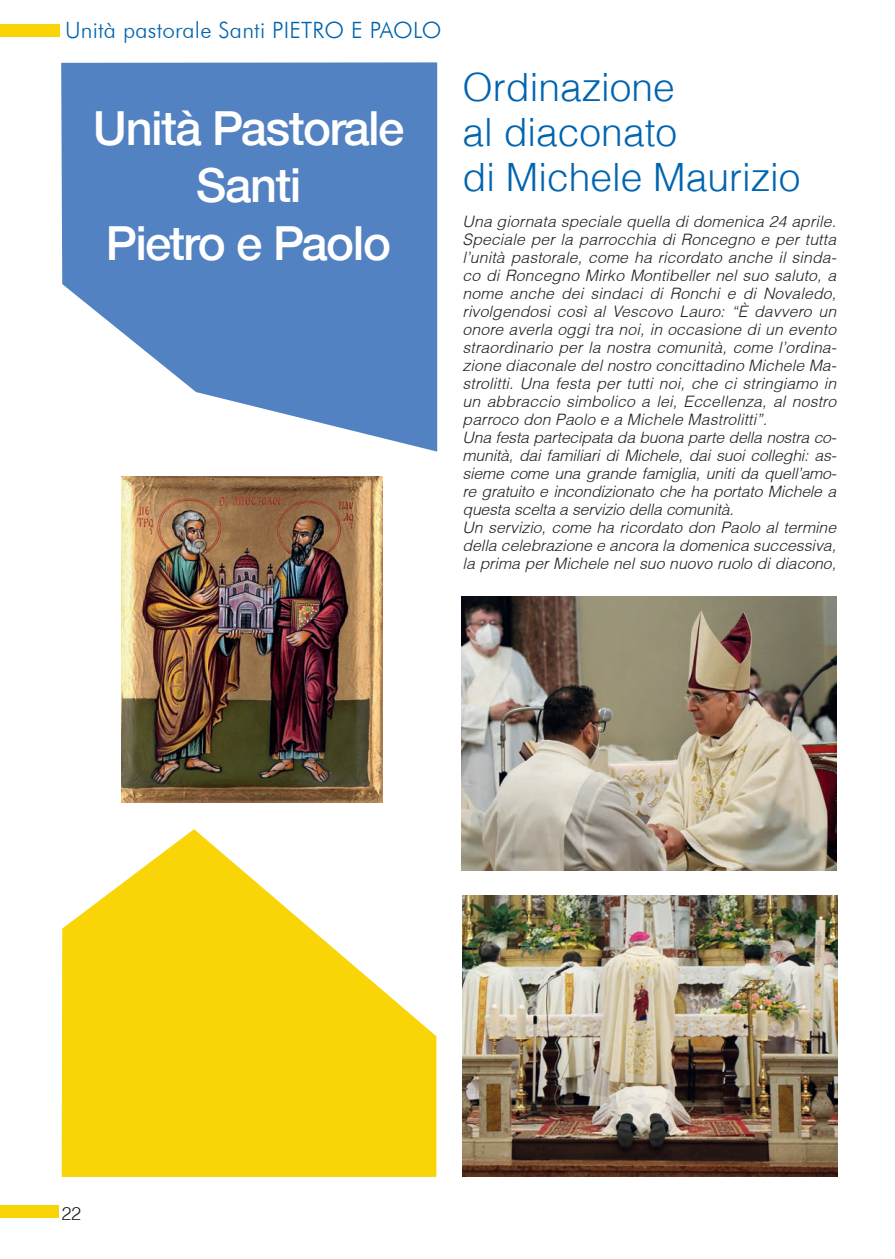
<style>
.page{position:relative;width:895px;height:1259px;background:#fff}
.page>*{position:absolute;margin:0;border:0;box-sizing:border-box;transform-origin:0 0}
.t1{font:500 48px "Helvetica";letter-spacing:-.01em;color:#fff}
.t2{font:300 39px "Helv";color:#0164b0}
.t3{font:300 22.5px "Futura BT";letter-spacing:.01em;color:#0164b0}
.t4{font:300 18px "Helv";color:#231f20}
.t5{font:italic 300 15.75px/18px "Helvetica";color:#231f20;text-align:justify}
</style>
<div class="page">
<div style="left:0;top:1205px;width:58px;height:12px;background:#f9d508"></div>
<div style="left:0;top:24px;width:59px;height:13px;background:#f9d508"></div>
<svg style="left:62px;top:829px;width:374px;height:347px;fill:#f9d508"></svg>
<svg style="left:61px;top:62px;width:376px;height:389px;fill:#5282c2"></svg>
<img style="left:122px;top:477px;width:260px;height:325px">
<img style="left:461px;top:596px;width:375px;height:274px">
<img style="left:463px;top:895px;width:375px;height:281px">
<p class="t3" style="left:65px;top:16px;width:378px">Unità pastorale Santi PIETRO E PAOLO</p>
<p class="t1" style="left:93px;top:99px;width:312px">Unità Pastorale</p>
<p class="t1" style="left:196px;top:157px;width:106px">Santi</p>
<p class="t1" style="left:106px;top:215px;width:286px">Pietro e Paolo</p>
<p class="t2" style="left:463px;top:62px;width:214px">Ordinazione</p>
<p class="t2" style="left:463px;top:107px;width:216px">al diaconato</p>
<p class="t2" style="left:463px;top:152px;width:340px">di Michele Maurizio</p>
<p class="t5" style="left:463px;top:212px;width:375px">Una giornata speciale quella di domenica 24 aprile.<br>Speciale per la parrocchia di Roncegno e per tutta l’unità pastorale, come ha ricordato anche il sinda&shy;co di Roncegno Mirko Montibeller nel suo saluto, a nome anche dei sindaci di Ronchi e di Novaledo, rivolgendosi così al Vescovo Lauro: “È davvero un onore averla oggi tra noi, in occasione di un evento straordinario per la nostra comunità, come l’ordina&shy;zione diaconale del nostro concittadino Michele Ma&shy;strolitti. Una festa per tutti noi, che ci stringiamo in un abbraccio simbolico a lei, Eccellenza, al nostro parroco don Paolo e a Michele Mastrolitti”.</p>
<p class="t5" style="left:463px;top:428px;width:375px">Una festa partecipata da buona parte della nostra co&shy;munità, dai familiari di Michele, dai suoi colleghi: as&shy;sieme come una grande famiglia, uniti da quell’amo&shy;re gratuito e incondizionato che ha portato Michele a questa scelta a servizio della comunità.</p>
<p class="t5" style="left:463px;top:518px;width:375px">Un servizio, come ha ricordato don Paolo al termine della celebrazione e ancora la domenica successiva, la prima per Michele nel suo nuovo ruolo di diacono,</p>
<p class="t4" style="left:62px;top:1201px;width:21px">22</p>
</div>
